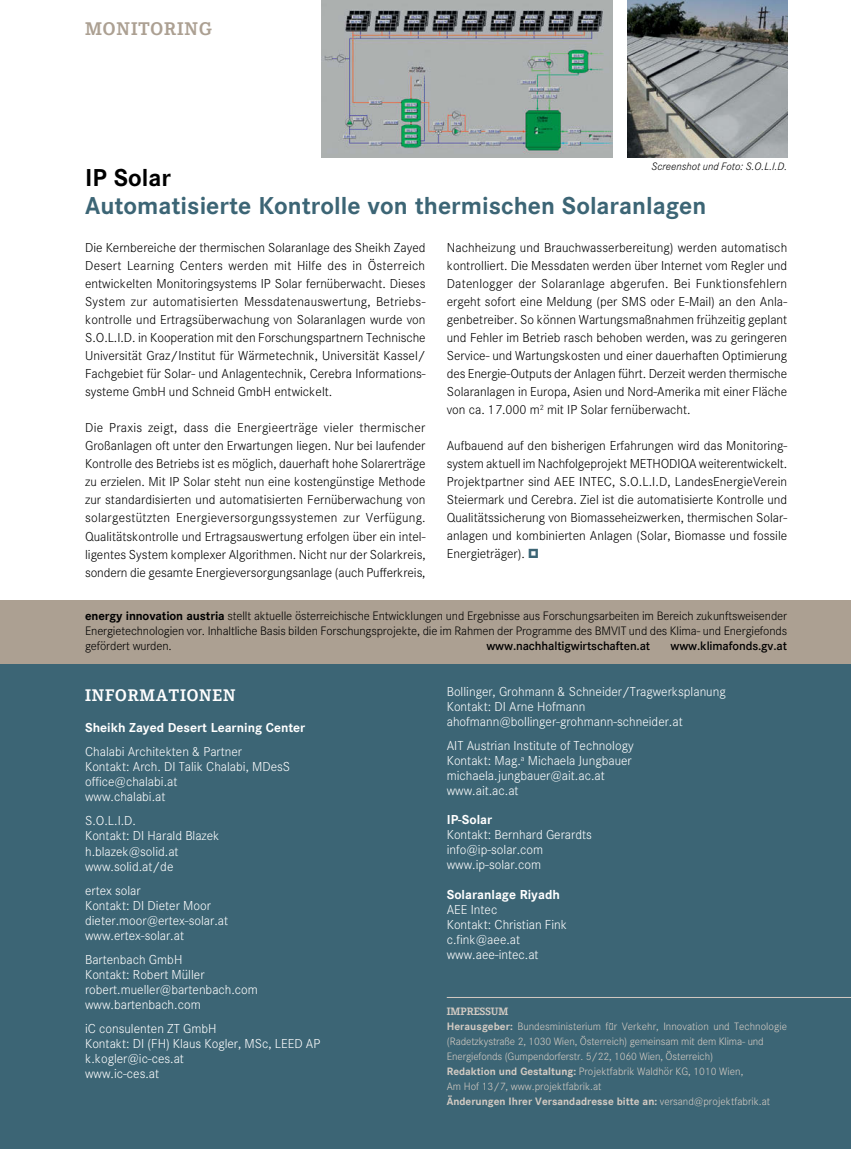
<style>
.page{position:relative;width:851px;height:1149px;background:#fff}
.page>*{position:absolute;margin:0;border:0;box-sizing:border-box;transform-origin:0 0}
.Headline_blau{font:700 24px "Corporate SBQ";color:#3c6575}
.Headline_schwarz{font:700 24px "Corporate SBQ";color:#000}
.Kapitel{font:700 18px "Corporate EBQ";letter-spacing:.05em;color:#aca092}
.Kapitel-2{font:700 16.5px "Corporate EBQ";letter-spacing:.05em;color:#fff}
.Fliesstext{font:300 12.75px/18px "Corporate SBQ";color:#000;text-align:justify}
.Fliesstext-2{font:300 12.75px "Corporate SBQ";color:#fff}
.Fliesstext-3{font:700 12.75px "Corporate SBQ";color:#fff}
.t1{font:300 12px/15px "Corporate SBQ";letter-spacing:-.01em;color:#000;text-align:justify}
.t2{font:500 12px "Corporate SBQ";letter-spacing:-.01em;color:#000}
.t3{font:300 10.5px/15px "Corporate SBQ";color:#d4cbc3}
.t4{font:700 10.5px "Corporate SBQ";color:#d4cbc3}
.Bild_Quelle{font:italic 300 10.5px "Corporate SBQ";color:#000}
.t5{font:700 10.5px "Corporate EBQ";color:#d4cbc3}
.s1{font-weight:700}
.s2{font-family:"Calibri";font-weight:700}
.s3{font-weight:300}
</style>
<div class="page">
<div style="left:0;top:664px;width:850px;height:484px;background:#3c6575"></div>
<div style="left:0;top:600px;width:850px;height:64px;background:#aca092"></div>
<hr style="left:446px;top:996px;width:404px;height:1px;background:#d4cbc3">
<img style="left:321px;top:0;width:291px;height:157px">
<img style="left:627px;top:0;width:160px;height:157px">
<p class="Kapitel" style="left:85px;top:18px;width:128px">MONITORING</p>
<p class="Bild_Quelle" style="left:651px;top:160px;width:137px">Screenshot und Foto: S.O.L.I.D.</p>
<p class="Headline_schwarz" style="left:85px;top:163px;width:88px">IP Solar</p>
<p class="Headline_blau" style="left:85px;top:190px;width:622px">Automatisierte Kontrolle von thermischen Solaranlagen</p>
<p class="Fliesstext" style="left:85px;top:239px;width:342px">Die Kernbereiche der thermischen Solaranlage des Sheikh Zayed Desert Learning Centers werden mit Hilfe des in Österreich entwickelten Monitoringsystems IP Solar fernüberwacht. Dieses System zur automatisierten Messdatenauswertung, Betriebs&shy;kontrolle und Ertragsüberwachung von Solaranlagen wurde von S.O.L.I.D. in Kooperation mit den Forschungspartnern Technische Universität Graz/Institut für Wärmetechnik, Universität Kassel/ Fachgebiet für Solar- und Anlagentechnik, Cerebra Informations&shy;systeme GmbH und Schneid GmbH entwickelt.</p>
<p class="Fliesstext" style="left:85px;top:419px;width:342px">Die Praxis zeigt, dass die Energieerträge vieler thermischer Großanlagen oft unter den Erwartungen liegen. Nur bei laufender Kontrolle des Betriebs ist es möglich, dauerhaft hohe Solarerträge zu erzielen. Mit IP Solar steht nun eine kostengünstige Methode zur standardisierten und automatisierten Fernüberwachung von solargestützten Energieversorgungssystemen zur Verfügung.<br>Qualitätskontrolle und Ertragsauswertung erfolgen über ein intel&shy;ligentes System komplexer Algorithmen. Nicht nur der Solarkreis, sondern die gesamte Energieversorgungsanlage (auch Pufferkreis,</p>
<p class="Fliesstext" style="left:446px;top:239px;width:342px">Nachheizung und Brauchwasserbereitung) werden automatisch kontrolliert. Die Messdaten werden über Internet vom Regler und Datenlogger der Solaranlage abgerufen. Bei Funktionsfehlern ergeht sofort eine Meldung (per SMS oder E-Mail) an den Anla&shy;genbetreiber. So können Wartungsmaßnahmen frühzeitig geplant und Fehler im Betrieb rasch behoben werden, was zu geringeren Service- und Wartungskosten und einer dauerhaften Optimierung des Energie-Outputs der Anlagen führt. Derzeit werden thermische Solaranlagen in Europa, Asien und Nord-Amerika mit einer Fläche von ca. 17.000 m<sup>2</sup> mit IP Solar fernüberwacht.</p>
<p class="Fliesstext" style="left:446px;top:437px;width:342px">Aufbauend auf den bisherigen Erfahrungen wird das Monitoring&shy;system aktuell im Nachfolgeprojekt METHODIQA weiterentwickelt.<br>Projektpartner sind AEE INTEC, S.O.L.I.D, LandesEnergieVerein Steiermark und Cerebra. Ziel ist die automatisierte Kontrolle und Qualitätssicherung von Biomasseheizwerken, thermischen Solar&shy;anlagen und kombinierten Anlagen (Solar, Biomasse und fossile Energieträger).</p>
<p class="t1" style="left:85px;top:608px;width:703px"><span class="s1">energy innovation austria</span> stellt aktuelle österreichische Entwicklungen und Ergebnisse aus Forschungsarbeiten im Bereich zukunftsweisender Energietechnologien vor. Inhaltliche Basis bilden Forschungsprojekte, die im Rahmen der Programme des BMVIT und des Klima- und Energiefonds gefördert wurden.</p>
<p class="t2" style="left:486px;top:639px;width:165px">www.nachhaltigwirtschaften.at</p>
<p class="t2" style="left:670px;top:639px;width:118px">www.klimafonds.gv.at</p>
<p class="Kapitel-2" style="left:85px;top:685px;width:152px">INFORMATIONEN</p>
<p class="Fliesstext-3" style="left:85px;top:720px;width:222px">Sheikh Zayed Desert Learning Center</p>
<p class="Fliesstext-2" style="left:85px;top:744px;width:158px">Chalabi Architekten &amp; Partner</p>
<p class="Fliesstext-2" style="left:85px;top:759px;width:206px">Kontakt: Arch. DI Talik Chalabi, MDesS</p>
<p class="Fliesstext-2" style="left:85px;top:774px;width:94px">office@chalabi.at</p>
<p class="Fliesstext-2" style="left:85px;top:789px;width:82px">www.chalabi.at</p>
<p class="Fliesstext-2" style="left:85px;top:813px;width:52px">S.O.L.I.D.</p>
<p class="Fliesstext-2" style="left:85px;top:828px;width:136px">Kontakt: DI Harald Blazek</p>
<p class="Fliesstext-2" style="left:85px;top:843px;width:95px">h.blazek@solid.at</p>
<p class="Fliesstext-2" style="left:85px;top:858px;width:90px">www.solid.at/de</p>
<p class="Fliesstext-2" style="left:85px;top:882px;width:57px">ertex solar</p>
<p class="Fliesstext-2" style="left:85px;top:897px;width:127px">Kontakt: DI Dieter Moor</p>
<p class="Fliesstext-2" style="left:85px;top:912px;width:144px">dieter.moor@ertex-solar.at</p>
<p class="Fliesstext-2" style="left:85px;top:927px;width:100px">www.ertex-solar.at</p>
<p class="Fliesstext-2" style="left:85px;top:951px;width:99px">Bartenbach GmbH</p>
<p class="Fliesstext-2" style="left:85px;top:966px;width:121px">Kontakt: Robert Müller</p>
<p class="Fliesstext-2" style="left:85px;top:981px;width:174px">robert.mueller@bartenbach.com</p>
<p class="Fliesstext-2" style="left:85px;top:996px;width:117px">www.bartenbach.com</p>
<p class="Fliesstext-2" style="left:85px;top:1020px;width:133px">iC consulenten ZT GmbH</p>
<p class="Fliesstext-2" style="left:85px;top:1035px;width:237px">Kontakt: DI (FH) Klaus Kogler, MSc, LEED AP</p>
<p class="Fliesstext-2" style="left:85px;top:1050px;width:100px">k.kogler@ic-ces.at</p>
<p class="Fliesstext-2" style="left:85px;top:1065px;width:76px">www.ic-ces.at</p>
<p class="Fliesstext-2" style="left:446px;top:684px;width:280px">Bollinger, Grohmann &amp; Schneider/Tragwerksplanung</p>
<p class="Fliesstext-2" style="left:446px;top:699px;width:140px">Kontakt: DI Arne Hofmann</p>
<p class="Fliesstext-2" style="left:446px;top:714px;width:237px">ahofmann@bollinger-grohmann-schneider.at</p>
<p class="Fliesstext-2" style="left:446px;top:738px;width:188px">AIT Austrian Institute of Technology</p>
<p class="Fliesstext-2" style="left:446px;top:753px;width:186px">Kontakt: Mag.<sup>a</sup> Michaela Jungbauer</p>
<p class="Fliesstext-2" style="left:446px;top:768px;width:159px">michaela.jungbauer@ait.ac.at</p>
<p class="Fliesstext-2" style="left:446px;top:783px;width:73px">www.ait.ac.at</p>
<p class="Fliesstext-3" style="left:446px;top:811px;width:47px">IP-Solar</p>
<p class="Fliesstext-2" style="left:446px;top:826px;width:147px">Kontakt: Bernhard Gerardts</p>
<p class="Fliesstext-2" style="left:446px;top:841px;width:98px">info@ip-solar.com</p>
<p class="Fliesstext-2" style="left:446px;top:856px;width:96px">www.ip-solar.com</p>
<p class="Fliesstext-3" style="left:446px;top:886px;width:115px">Solaranlage Riyadh</p>
<p class="Fliesstext-2" style="left:446px;top:901px;width:52px">AEE Intec</p>
<p class="Fliesstext-2" style="left:446px;top:916px;width:122px">Kontakt: Christian Fink</p>
<p class="Fliesstext-2" style="left:446px;top:931px;width:75px">c.fink@aee.at</p>
<p class="Fliesstext-2" style="left:446px;top:946px;width:93px">www.aee-intec.at</p>
<p class="t5" style="left:446px;top:1004px;width:63px">IMPRESSUM</p>
<p class="t3" style="left:446px;top:1018px;width:342px"><span class="s1">Herausgeber:</span> Bundesministerium fu<span class="s2">̈</span>r Verkehr, Innovation und Technologie (Radetzkystraße 2, 1030 Wien, Österreich) gemeinsam mit dem Klima- und</p>
<p class="t3" style="left:446px;top:1048px;width:268px">Energiefonds (Gumpendorferstr. 5/22, 1060 Wien, Österreich)</p>
<p class="t3" style="left:446px;top:1063px;width:298px"><span class="s1">Redaktion und Gestaltung:</span> Projektfabrik Waldhör KG, 1010 Wien,</p>
<p class="t3" style="left:446px;top:1078px;width:156px">Am Hof 13/7, www.projektfabrik.at</p>
<p class="t4" style="left:446px;top:1094px;width:325px">Änderungen Ihrer Versandadresse bitte an: <span class="s3">versand@projektfabrik.at</span></p>
</div>
